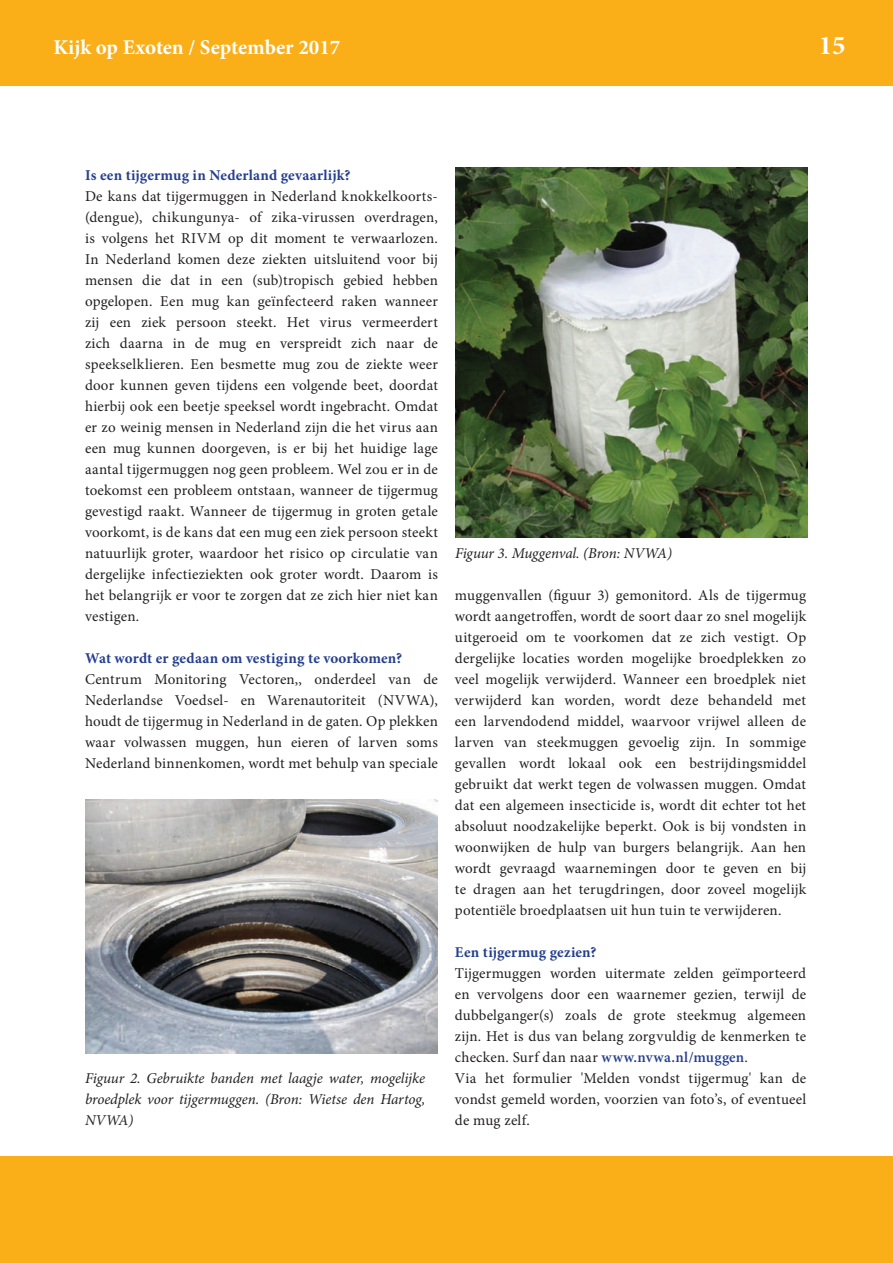
<style>
.page{position:relative;width:893px;height:1263px;background:#fff}
.page>*{position:absolute;margin:0;border:0;box-sizing:border-box;transform-origin:0 0}
.t1{font:700 27px "Minion Pro";color:#fff}
.t2{font:700 21px "Minion Pro";letter-spacing:-.005em;color:#fff}
.t3{font:15px/21px "Minion Pro";letter-spacing:.01em;color:#231f20;text-align:justify}
.t4{font:italic 15px/21px "Minion Pro";letter-spacing:-.01em;color:#231f20;text-align:justify}
.t5{font:700 15px "Minion Pro";letter-spacing:.01em;color:#253f8e}
.s1{font-weight:600;color:#253f8e}
</style>
<div class="page">
<div style="left:0;top:0;width:893px;height:85px;background:#faaf18"></div>
<div style="left:0;top:1157px;width:893px;height:106px;background:#faaf18"></div>
<img style="left:85px;top:799px;width:353px;height:255px">
<img style="left:456px;top:167px;width:352px;height:370px">
<h2 class="t2" style="left:54px;top:32px;width:288px">Kijk op Exoten / September 2017</h2>
<h1 class="t1" style="left:819px;top:26px;width:28px">15</h1>
<p class="t5" style="left:85px;top:165px;width:267px">Is een tijgermug in Nederland gevaarlijk?</p>
<p class="t3" style="left:85px;top:186px;width:354px">De kans dat tijgermuggen in Nederland knokkelkoorts-(dengue), chikungunya- of zika-virussen overdragen, is volgens het RIVM op dit moment te verwaarlozen.<br>In Nederland komen deze ziekten uitsluitend voor bij mensen die dat in een (sub)tropisch gebied hebben opgelopen. Een mug kan geïnfecteerd raken wanneer zij een ziek persoon steekt. Het virus vermeerdert zich daarna in de mug en verspreidt zich naar de speekselklieren. Een besmette mug zou de ziekte weer door kunnen geven tijdens een volgende beet, doordat hierbij ook een beetje speeksel wordt ingebracht. Omdat er zo weinig mensen in Nederland zijn die het virus aan een mug kunnen doorgeven, is er bij het huidige lage aantal tijgermuggen nog geen probleem. Wel zou er in de toekomst een probleem ontstaan, wanneer de tijgermug gevestigd raakt. Wanneer de tijgermug in groten getale voorkomt, is de kans dat een mug een ziek persoon steekt natuurlijk groter, waardoor het risico op circulatie van dergelijke infectieziekten ook groter wordt. Daarom is het belangrijk er voor te zorgen dat ze zich hier niet kan vestigen.</p>
<p class="t5" style="left:85px;top:648px;width:319px">Wat wordt er gedaan om vestiging te voorkomen?</p>
<p class="t3" style="left:85px;top:669px;width:354px">Centrum Monitoring Vectoren,, onderdeel van de Nederlandse Voedsel- en Warenautoriteit (NVWA), houdt de tijgermug in Nederland in de gaten. Op plekken waar volwassen muggen, hun eieren of larven soms Nederland binnenkomen, wordt met behulp van speciale</p>
<p class="t4" style="left:85px;top:1068px;width:342px">Figuur 2. Gebruikte banden met laagje water, mogelijke broedplek voor tijgermuggen. (Bron: Wietse den Hartog, NVWA)</p>
<p class="t4" style="left:455px;top:543px;width:219px">Figuur 3. Muggenval. (Bron: NVWA)</p>
<p class="t3" style="left:455px;top:585px;width:353px">muggenvallen (figuur 3) gemonitord. Als de tijgermug wordt aangetroffen, wordt de soort daar zo snel mogelijk uitgeroeid om te voorkomen dat ze zich vestigt. Op dergelijke locaties worden mogelijke broedplekken zo veel mogelijk verwijderd. Wanneer een broedplek niet verwijderd kan worden, wordt deze behandeld met een larvendodend middel, waarvoor vrijwel alleen de larven van steekmuggen gevoelig zijn. In sommige gevallen wordt lokaal ook een bestrijdingsmiddel gebruikt dat werkt tegen de volwassen muggen. Omdat dat een algemeen insecticide is, wordt dit echter tot het absoluut noodzakelijke beperkt. Ook is bij vondsten in woonwijken de hulp van burgers belangrijk. Aan hen wordt gevraagd waarnemingen door te geven en bij te dragen aan het terugdringen, door zoveel mogelijk potentiële broedplaatsen uit hun tuin te verwijderen.</p>
<p class="t5" style="left:455px;top:942px;width:143px">Een tijgermug gezien?</p>
<p class="t3" style="left:455px;top:963px;width:353px;text-align:left">Tijgermuggen worden uitermate zelden geïmporteerd en vervolgens door een waarnemer gezien, terwijl de dubbelganger(s) zoals de grote steekmug algemeen zijn. Het is dus van belang zorgvuldig de kenmerken te checken. Surf dan naar <span class="s1">www.nvwa.nl/muggen</span>.<br>Via het formulier 'Melden vondst tijgermug' kan de vondst gemeld worden, voorzien van foto’s, of eventueel de mug zelf.</p>
</div>
